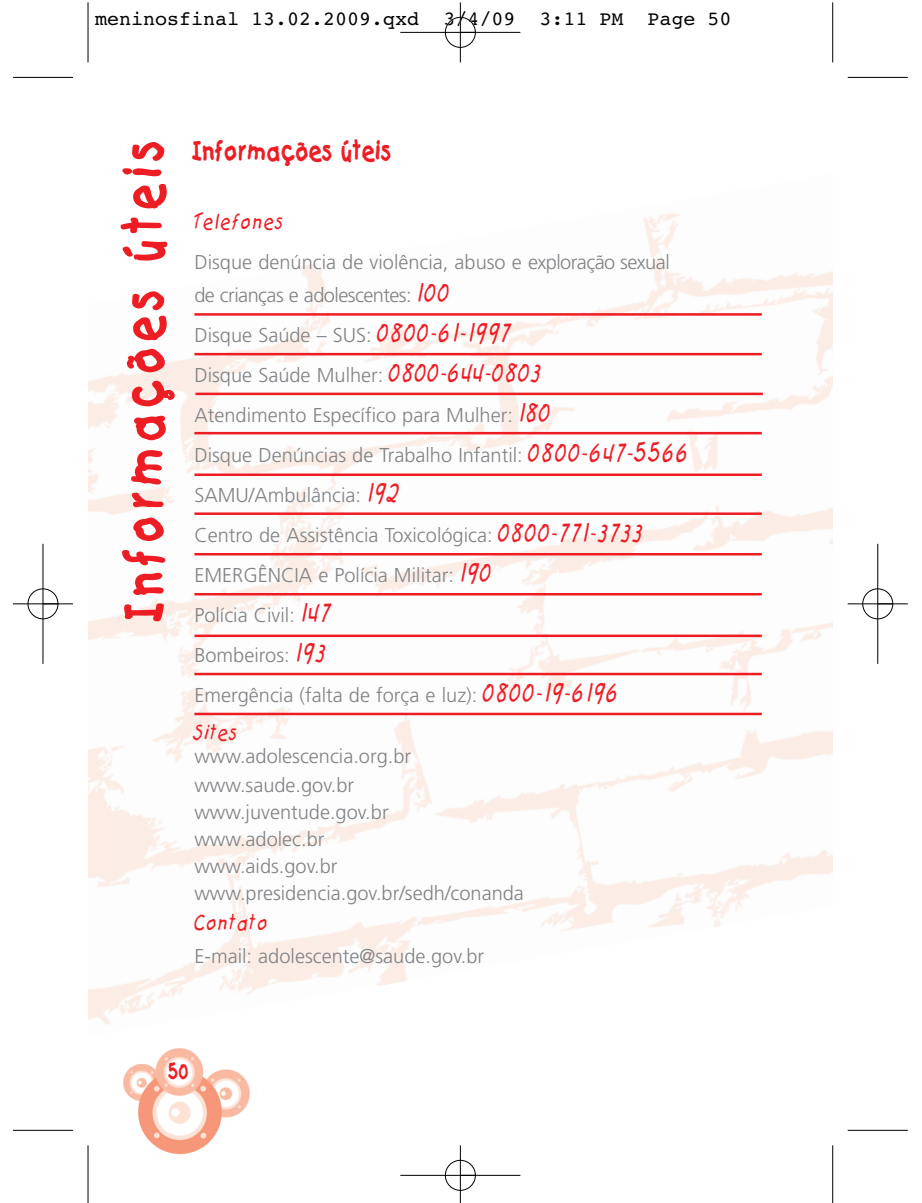
<style>
.page{position:relative;width:922px;height:1203px;background:#fff}
.page>*{position:absolute;margin:0;border:0;box-sizing:border-box;transform-origin:0 0}
.t1{font:100 50px "Catchup";letter-spacing:.105em;color:#ee1d23}
.t2{font:100 25px "Catchup";color:#ee1d23}
.t3{font:300 20px/40px "Frutiger";color:#808285}
.t4{font:300 20px/32.5px "Frutiger";letter-spacing:-.03em;color:#808285}
.t5{font:20px "Courier";color:#000}
.t6{font:italic 100 20px "Catchup";letter-spacing:.09em;color:#ee1d23}
.t7{font:100 20px "Catchup";color:#ee1d23}
.s1{font-family:"Catchup";font-weight:100;font-style:italic;font-size:25px;color:#ee1d23}
</style>
<div class="page">
<img style="left:88px;top:213px;width:744px;height:812px">
<hr style="left:194px;top:432px;width:567px;height:2px;background:#ee1d23">
<hr style="left:194px;top:473px;width:567px;height:3px;background:#ee1d23">
<hr style="left:194px;top:512px;width:567px;height:3px;background:#ee1d23">
<hr style="left:194px;top:553px;width:567px;height:2px;background:#ee1d23">
<hr style="left:194px;top:593px;width:567px;height:2px;background:#ee1d23">
<hr style="left:194px;top:634px;width:567px;height:3px;background:#ee1d23">
<hr style="left:194px;top:672px;width:567px;height:3px;background:#ee1d23">
<hr style="left:194px;top:712px;width:567px;height:3px;background:#ee1d23">
<hr style="left:194px;top:353px;width:567px;height:2px;background:#ee1d23">
<hr style="left:195px;top:392px;width:567px;height:3px;background:#ee1d23">
<img style="left:123px;top:1048px;width:127px;height:105px">
<hr style="left:194px;top:313px;width:567px;height:2px;background:#ee1d23">
<hr style="left:88px;top:2px;width:1px;height:60px;background:#000">
<hr style="left:13px;top:77px;width:60px;height:1px;background:#000">
<hr style="left:832px;top:2px;width:1px;height:60px;background:#000">
<hr style="left:847px;top:77px;width:60px;height:1px;background:#000">
<hr style="left:88px;top:1145px;width:1px;height:57px;background:#000">
<hr style="left:13px;top:1129px;width:60px;height:1px;background:#000">
<hr style="left:832px;top:1145px;width:1px;height:57px;background:#000">
<hr style="left:847px;top:1129px;width:60px;height:1px;background:#000">
<div style="left:444px;top:17px;width:32px;height:31px;border:1px solid #fff;border-radius:50%"></div>
<div style="left:444px;top:1159px;width:32px;height:31px;border:1px solid #fff;border-radius:50%"></div>
<div style="left:27px;top:588px;width:32px;height:31px;border:1px solid #fff;border-radius:50%"></div>
<div style="left:861px;top:588px;width:32px;height:31px;border:1px solid #fff;border-radius:50%"></div>
<hr style="left:400px;top:32px;width:120px;height:1px;background:#000">
<hr style="left:400px;top:1174px;width:120px;height:1px;background:#000">
<hr style="left:43px;top:544px;width:1px;height:120px;background:#000">
<hr style="left:877px;top:544px;width:1px;height:120px;background:#000">
<hr style="left:460px;top:2px;width:1px;height:60px;background:#000">
<hr style="left:460px;top:1145px;width:1px;height:57px;background:#000">
<hr style="left:13px;top:603px;width:60px;height:1px;background:#000">
<hr style="left:847px;top:603px;width:60px;height:1px;background:#000">
<div style="left:445px;top:17px;width:30px;height:31px;border:1px solid #000;border-radius:50%"></div>
<div style="left:445px;top:1159px;width:30px;height:31px;border:1px solid #000;border-radius:50%"></div>
<div style="left:28px;top:588px;width:30px;height:31px;border:1px solid #000;border-radius:50%"></div>
<div style="left:862px;top:588px;width:30px;height:31px;border:1px solid #000;border-radius:50%"></div>
<p class="t5" style="left:95px;top:12px;width:638px">meninosfinal 13.02.2009.qxd 3/4/09 3:11 PM Page 50</p>
<h1 class="t1" style="left:120px;top:617px;width:483px;rotate:-90deg">Informações úteis</h1>
<p class="t2" style="left:194px;top:139px;width:200px">Informações úteis</p>
<p class="t6" style="left:194px;top:212px;width:91px">Telefones</p>
<p class="t4" style="left:194px;top:247px;width:476px">Disque denúncia de violência, abuso e exploração sexual de crianças e adolescentes: <span class="s1">100</span></p>
<p class="t3" style="left:194px;top:316px;width:495px">Disque Saúde – SUS: <span class="s1">0800-61-1997<br></span>Disque Saúde Mulher: <span class="s1">0800-644-0803<br></span>Atendimento Específico para Mulher: <span class="s1">180<br></span>Disque Denúncias de Trabalho Infantil: <span class="s1">0800-647-5566<br></span>SAMU/Ambulância: <span class="s1">192<br></span>Centro de Assistência Toxicológica: <span class="s1">0800-771-3733<br></span>EMERGÊNCIA e Polícia Militar: <span class="s1">190<br></span>Polícia Civil: <span class="s1">147<br></span>Bombeiros: <span class="s1">193<br></span>Emergência (falta de força e luz): <span class="s1">0800-19-6196</span></p>
<p class="t6" style="left:194px;top:723px;width:45px">Sites</p>
<p class="t3" style="left:194px;top:742px;width:218px;line-height:29.5px">www.adolescencia.org.br www.saude.gov.br</p>
<p class="t3" style="left:194px;top:800px;width:331px;line-height:27px">www.juventude.gov.br<br>www.adolec.br<br>www.aids.gov.br www.presidencia.gov.br/sedh/conanda</p>
<p class="t6" style="left:194px;top:913px;width:75px">Contato</p>
<p class="t3" style="left:194px;top:937px;width:291px">E-mail: adolescente@saude.gov.br</p>
<p class="t7" style="left:169px;top:1061px;width:22px">50</p>
</div>
